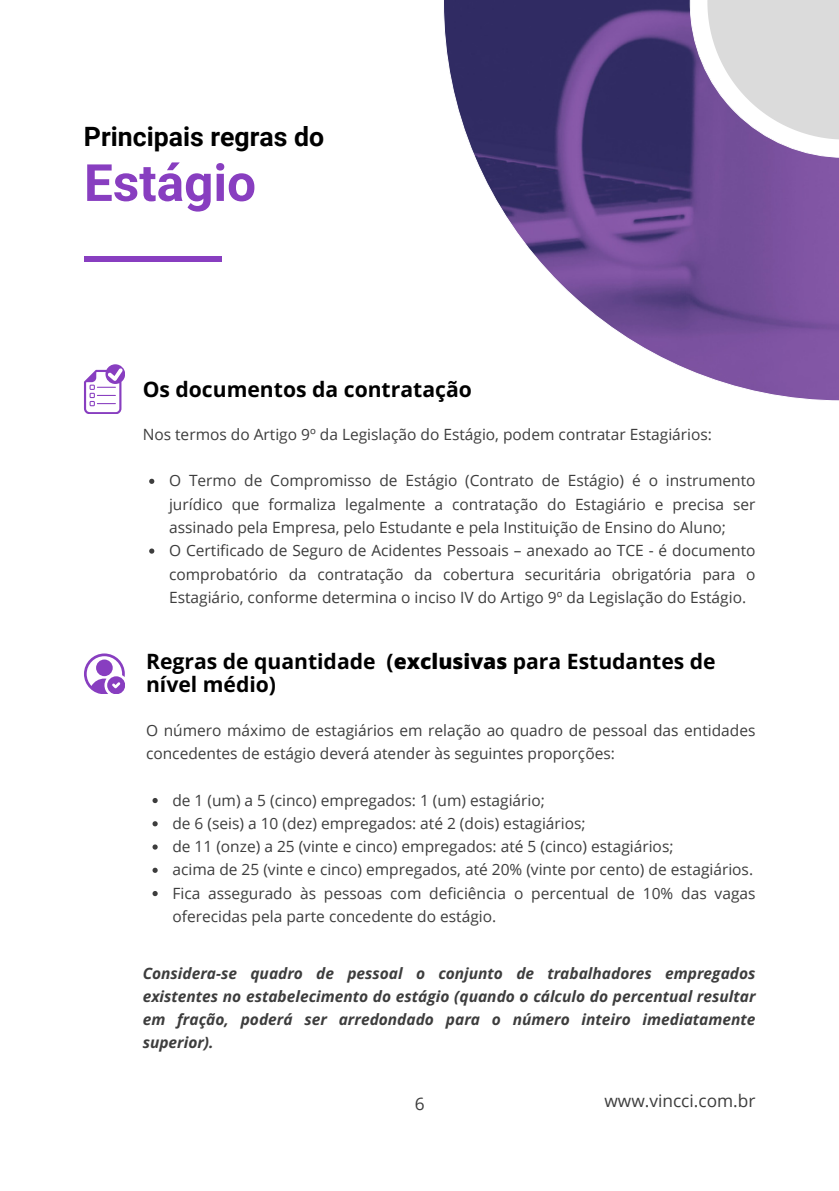
<style>
.page{position:relative;width:839px;height:1191px;background:#fff}
.page>*{position:absolute;margin:0;border:0;box-sizing:border-box;transform-origin:0 0}
.t1{font:700 51.4px "Roboto";color:#883ec0}
.t2{font:700 26.6px "Roboto";color:#000}
.t3{font:700 21.2px/22.4px "Open Sans";color:#000}
.t4{font:17.2px "Open Sans";color:#3d3d3d}
.t5{font:15.6px/23.2px "Open Sans";color:#3d3d3d;text-align:justify}
.t6{font:italic 700 15.6px/23.2px "Open Sans";color:#3d3d3d;text-align:justify}
.s1{font-weight:800}
</style>
<div class="page">
<div style="left:84px;top:257px;width:137px;height:5px;background:#883ec0"></div>
<svg style="left:443px;top:0;width:395px;height:401px"></svg>
<svg style="left:707px;top:0;width:131px;height:140px"></svg>
<svg style="left:84px;top:364px;width:40px;height:50px"></svg>
<svg style="left:84px;top:653px;width:40px;height:41px"></svg>
<svg style="left:149px;top:479px;width:5px;height:5px"></svg>
<svg style="left:149px;top:549px;width:5px;height:5px"></svg>
<svg style="left:152px;top:798px;width:6px;height:5px"></svg>
<svg style="left:152px;top:821px;width:6px;height:5px"></svg>
<svg style="left:152px;top:844px;width:6px;height:6px"></svg>
<svg style="left:152px;top:868px;width:6px;height:5px"></svg>
<svg style="left:152px;top:891px;width:6px;height:5px"></svg>
<p class="t2" style="left:84px;top:121px;width:242px">Principais regras do</p>
<p class="t1" style="left:84px;top:153px;width:174px">Estágio</p>
<p class="t3" style="left:143px;top:377px;width:331px">Os documentos da contratação</p>
<p class="t5" style="left:143px;top:422px;width:571px">Nos termos do Artigo 9º da Legislação do Estágio, podem contratar Estagiários:</p>
<p class="t5" style="left:169px;top:469px;width:588px">O Termo de Compromisso de Estágio (Contrato de Estágio) é o instrumento jurídico que formaliza legalmente a contratação do Estagiário e precisa ser assinado pela Empresa, pelo Estudante e pela Instituição de Ensino do Aluno;</p>
<p class="t5" style="left:169px;top:539px;width:588px">O Certificado de Seguro de Acidentes Pessoais – anexado ao TCE - é documento comprobatório da contratação da cobertura securitária obrigatória para o Estagiário, conforme determina o inciso IV do Artigo 9º da Legislação do Estágio.</p>
<p class="t3" style="left:146px;top:650px;width:571px">Regras de quantidade (<span class="s1">exclusivas</span> para Estudantes de nível médio)</p>
<p class="t5" style="left:146px;top:718px;width:611px">O número máximo de estagiários em relação ao quadro de pessoal das entidades concedentes de estágio deverá atender às seguintes proporções:</p>
<p class="t5" style="left:172px;top:788px;width:374px">de 1 (um) a 5 (cinco) empregados: 1 (um) estagiário;</p>
<p class="t5" style="left:172px;top:811px;width:415px">de 6 (seis) a 10 (dez) empregados: até 2 (dois) estagiários;</p>
<p class="t5" style="left:172px;top:835px;width:502px">de 11 (onze) a 25 (vinte e cinco) empregados: até 5 (cinco) estagiários;</p>
<p class="t5" style="left:172px;top:858px;width:582px">acima de 25 (vinte e cinco) empregados, até 20% (vinte por cento) de estagiários.</p>
<p class="t5" style="left:172px;top:881px;width:584px">Fica assegurado às pessoas com deficiência o percentual de 10% das vagas oferecidas pela parte concedente do estágio.</p>
<p class="t6" style="left:143px;top:961px;width:614px">Considera-se quadro de pessoal o conjunto de trabalhadores empregados existentes no estabelecimento do estágio (quando o cálculo do percentual resultar em fração, poderá ser arredondado para o número inteiro imediatamente superior).</p>
<p class="t4" style="left:415px;top:1092px;width:11px">6</p>
<p class="t4" style="left:604px;top:1089px;width:152px">www.vincci.com.br</p>
</div>
